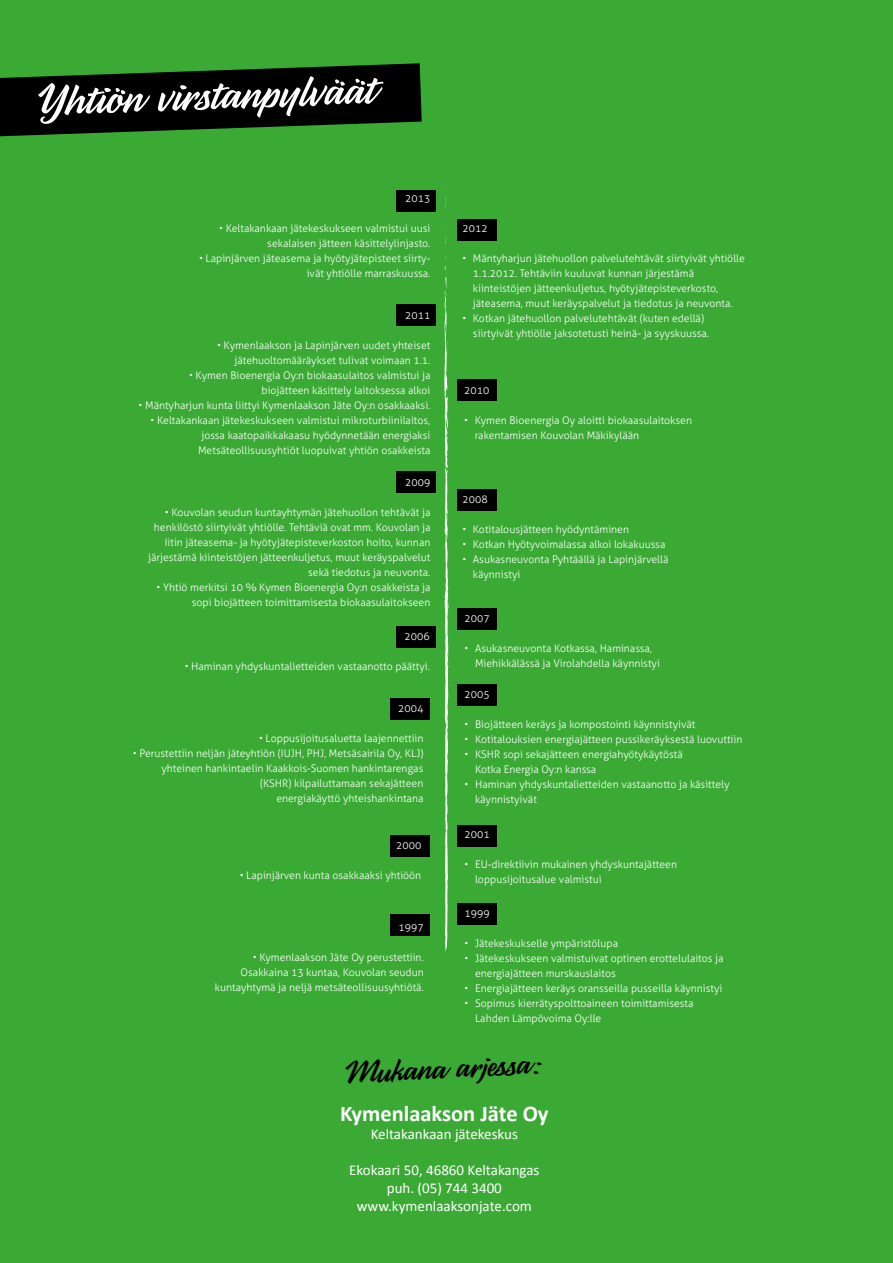
<style>
.page{position:relative;width:893px;height:1263px;background:#3aaa35}
.page>*{position:absolute;margin:0;border:0;box-sizing:border-box;transform-origin:0 0}
.t1{font:48.6px "Parsley Script";color:#fff}
.t2{font:34.5px "Parsley Script";color:#000}
.t3{font:700 22.5px "Calibri";color:#fff}
.t4{font:15px/18px "Calibri";color:#fff;text-align:center}
.t5{font:300 10.5px/15px "Aller";color:#fff}
</style>
<div class="page">
<svg style="left:0;top:63px;width:422px;height:73px"></svg>
<svg style="left:445px;top:197px;width:1px;height:12px"></svg>
<svg style="left:444px;top:255px;width:5px;height:700px"></svg>
<div style="left:396px;top:190px;width:40px;height:22px;background:#000"></div>
<div style="left:457px;top:219px;width:40px;height:21px;background:#000"></div>
<div style="left:396px;top:304px;width:40px;height:21px;background:#000"></div>
<div style="left:457px;top:379px;width:40px;height:22px;background:#000"></div>
<div style="left:396px;top:471px;width:40px;height:21px;background:#000"></div>
<div style="left:457px;top:489px;width:40px;height:21px;background:#000"></div>
<div style="left:457px;top:608px;width:40px;height:21px;background:#000"></div>
<div style="left:396px;top:626px;width:40px;height:21px;background:#000"></div>
<div style="left:457px;top:685px;width:40px;height:21px;background:#000"></div>
<div style="left:390px;top:698px;width:40px;height:21px;background:#000"></div>
<div style="left:457px;top:825px;width:40px;height:21px;background:#000"></div>
<div style="left:390px;top:836px;width:40px;height:21px;background:#000"></div>
<div style="left:457px;top:904px;width:40px;height:21px;background:#000"></div>
<div style="left:390px;top:914px;width:40px;height:21px;background:#000"></div>
<h1 class="t1" style="left:39px;top:77px;width:336px;rotate:-2deg">Yhtiön virstanpylväät</h1>
<p class="t5" style="left:405px;top:191px;width:27px">2013</p>
<p class="t5" style="left:219px;top:221px;width:213px;text-align:right">• Keltakankaan jätekeskukseen valmistui uusi sekalaisen jätteen käsittelylinjasto.</p>
<p class="t5" style="left:199px;top:251px;width:233px;text-align:right">• Lapinjärven jäteasema ja hyötyjätepisteet siirty&shy;ivät yhtiölle marraskuussa.</p>
<p class="t5" style="left:405px;top:308px;width:27px">2011</p>
<p class="t5" style="left:217px;top:338px;width:215px;text-align:right">• Kymenlaakson ja Lapinjärven uudet yhteiset jätehuoltomääräykset tulivat voimaan 1.1.</p>
<p class="t5" style="left:189px;top:368px;width:243px;text-align:right">• Kymen Bioenergia Oy:n biokaasulaitos valmistui ja biojätteen käsittely laitoksessa alkoi</p>
<p class="t5" style="left:139px;top:398px;width:293px">• Mäntyharjun kunta liittyi Kymenlaakson Jäte Oy:n osakkaaksi.</p>
<p class="t5" style="left:151px;top:413px;width:281px;text-align:right">• Keltakankaan jätekeskukseen valmistui mikroturbiinilaitos, jossa kaatopaikkakaasu hyödynnetään energiaksi<br>Metsäteollisuusyhtiöt luopuivat yhtiön osakkeista</p>
<p class="t5" style="left:405px;top:475px;width:27px">2009</p>
<p class="t5" style="left:148px;top:505px;width:284px;text-align:right">• Kouvolan seudun kuntayhtymän jätehuollon tehtävät ja henkilöstö siirtyivät yhtiölle. Tehtäviä ovat mm. Kouvolan ja Iitin jäteasema- ja hyötyjätepisteverkoston hoito, kunnan järjestämä kiinteistöjen jätteenkuljetus, muut keräyspalvelut sekä tiedotus ja neuvonta.</p>
<p class="t5" style="left:157px;top:580px;width:275px;text-align:right">• Yhtiö merkitsi 10 % Kymen Bioenergia Oy:n osakkeista ja sopi biojätteen toimittamisesta biokaasulaitokseen</p>
<p class="t5" style="left:405px;top:629px;width:27px">2006</p>
<p class="t5" style="left:185px;top:659px;width:247px">• Haminan yhdyskuntalietteiden vastaanotto päättyi.</p>
<p class="t5" style="left:398px;top:701px;width:27px">2004</p>
<p class="t5" style="left:259px;top:731px;width:166px">• Loppusijoitusaluetta laajennettiin</p>
<p class="t5" style="left:133px;top:746px;width:292px;text-align:right">• Perustettiin neljän jäteyhtiön (IUJH, PHJ, Metsäsairila Oy, KLJ) yhteinen hankintaelin Kaakkois-Suomen hankintarengas (KSHR) kilpailuttamaan sekajätteen<br>energiakäyttö yhteishankintana</p>
<p class="t5" style="left:396px;top:838px;width:27px">2000</p>
<p class="t5" style="left:240px;top:868px;width:183px">• Lapinjärven kunta osakkaaksi yhtiöön</p>
<p class="t5" style="left:399px;top:919px;width:27px">1997</p>
<p class="t5" style="left:215px;top:949px;width:210px;text-align:right">• Kymenlaakson Jäte Oy perustettiin.<br>Osakkaina 13 kuntaa, Kouvolan seudun kuntayhtymä ja neljä metsäteollisuusyhtiötä.</p>
<p class="t5" style="left:462px;top:221px;width:27px">2012</p>
<p class="t5" style="left:473px;top:251px;width:274px;text-indent:-10px">• Mäntyharjun jätehuollon palvelutehtävät siirtyivät yhtiölle 1.1.2012. Tehtäviin kuuluvat kunnan järjestämä kiinteistöjen jätteenkuljetus, hyötyjätepisteverkosto, jäteasema, muut keräyspalvelut ja tiedotus ja neuvonta.</p>
<p class="t5" style="left:473px;top:311px;width:237px;text-indent:-10px">• Kotkan jätehuollon palvelutehtävät (kuten edellä) siirtyivät yhtiölle jaksotetusti heinä- ja syyskuussa.</p>
<p class="t5" style="left:464px;top:382px;width:27px">2010</p>
<p class="t5" style="left:475px;top:412px;width:219px;text-indent:-10px">• Kymen Bioenergia Oy aloitti biokaasulaitoksen rakentamisen Kouvolan Mäkikylään</p>
<p class="t5" style="left:462px;top:492px;width:27px">2008</p>
<p class="t5" style="left:462px;top:522px;width:168px">• Kotitalousjätteen hyödyntäminen</p>
<p class="t5" style="left:462px;top:537px;width:204px">• Kotkan Hyötyvoimalassa alkoi lokakuussa</p>
<p class="t5" style="left:473px;top:552px;width:197px;text-indent:-10px">• Asukasneuvonta Pyhtäällä ja Lapinjärvellä käynnistyi</p>
<p class="t5" style="left:464px;top:610px;width:27px">2007</p>
<p class="t5" style="left:475px;top:640px;width:186px;text-indent:-10px">• Asukasneuvonta Kotkassa, Haminassa,<br>Miehikkälässä ja Virolahdella käynnistyi</p>
<p class="t5" style="left:465px;top:686px;width:27px">2005</p>
<p class="t5" style="left:465px;top:716px;width:232px">• Biojätteen keräys ja kompostointi käynnistyivät</p>
<p class="t5" style="left:465px;top:731px;width:279px">• Kotitalouksien energiajätteen pussikeräyksestä luovuttiin</p>
<p class="t5" style="left:475px;top:746px;width:209px;text-indent:-10px">• KSHR sopi sekajätteen energiahyötykäytöstä<br>Kotka Energia Oy:n kanssa</p>
<p class="t5" style="left:475px;top:776px;width:256px;text-indent:-10px">• Haminan yhdyskuntalietteiden vastaanotto ja käsittely käynnistyivät</p>
<p class="t5" style="left:464px;top:827px;width:27px">2001</p>
<p class="t5" style="left:475px;top:857px;width:204px;text-indent:-10px">• EU-direktiivin mukainen yhdyskuntajätteen loppusijoitusalue valmistui</p>
<p class="t5" style="left:465px;top:905px;width:27px">1999</p>
<p class="t5" style="left:465px;top:935px;width:155px">• Jätekeskukselle ympäristölupa</p>
<p class="t5" style="left:475px;top:950px;width:250px;text-indent:-10px">• Jätekeskukseen valmistuivat optinen erottelulaitos ja energiajätteen murskauslaitos</p>
<p class="t5" style="left:465px;top:980px;width:259px">• Energiajätteen keräys oransseilla pusseilla käynnistyi</p>
<p class="t5" style="left:475px;top:995px;width:220px;text-indent:-10px">• Sopimus kierrätyspolttoaineen toimittamisesta<br>Lahden Lämpövoima Oy:lle</p>
<h2 class="t2" style="left:346px;top:1056px;width:195px;rotate:-3deg">Mukana arjessa:</h2>
<h3 class="t3" style="left:340px;top:1099px;width:210px">Kymenlaakson Jäte Oy</h3>
<h3 class="t4" style="left:371px;top:1125px;width:149px">Keltakankaan jätekeskus</h3>
<h3 class="t4" style="left:349px;top:1161px;width:192px">Ekokaari 50, 46860 Keltakangas puh. (05) 744 3400 www.kymenlaaksonjate.com</h3>
</div>
